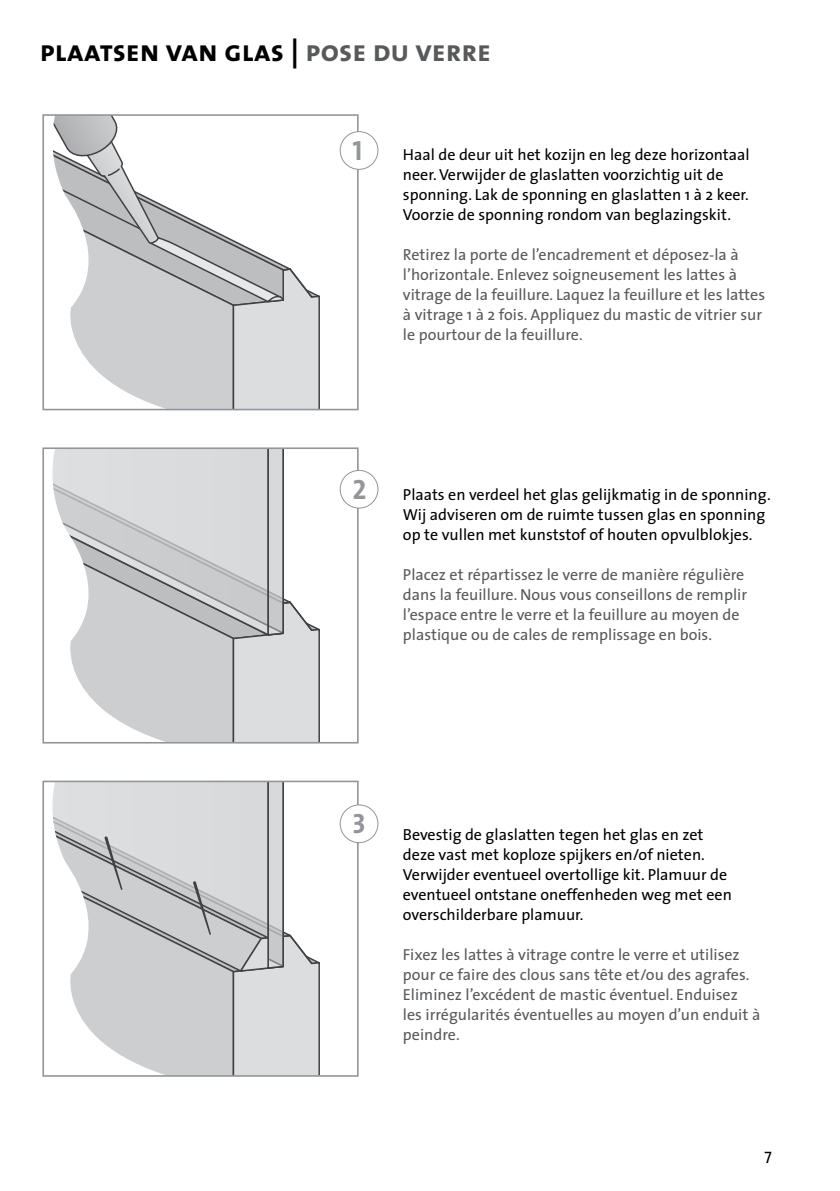
<style>
.page{position:relative;width:840px;height:1191px;background:#fff}
.page>*{position:absolute;margin:0;border:0;box-sizing:border-box;transform-origin:0 0}
.t1{font:30px "The Sans Bold Caps";color:#000}
.t2{font:28px "The Sans Bold Caps";color:#939598}
.t3{font:16px/20px "The Sans";color:#58595b}
.t4{font:16px/20px "The Sans";color:#000}
.s1{color:#58595b}
</style>
<div class="page">
<svg style="left:52px;top:117px;width:297px;height:290px"></svg>
<div style="left:42px;top:114px;width:316px;height:296px;border:2px solid #939598"></div>
<svg style="left:52px;top:450px;width:297px;height:290px"></svg>
<div style="left:42px;top:447px;width:316px;height:296px;border:2px solid #939598"></div>
<svg style="left:52px;top:783px;width:297px;height:290px"></svg>
<div style="left:42px;top:780px;width:316px;height:296px;border:2px solid #939598"></div>
<div style="left:340px;top:805px;width:38px;height:37px;background:#fff;border-radius:50%"></div>
<div style="left:339px;top:804px;width:39px;height:39px;border:1px solid #939598;border-radius:50%"></div>
<div style="left:340px;top:470px;width:38px;height:38px;background:#fff;border-radius:50%"></div>
<div style="left:339px;top:470px;width:39px;height:38px;border:1px solid #939598;border-radius:50%"></div>
<div style="left:340px;top:132px;width:38px;height:37px;background:#fff;border-radius:50%"></div>
<div style="left:339px;top:131px;width:39px;height:39px;border:1px solid #939598;border-radius:50%"></div>
<h1 class="t1" style="left:40px;top:26px;width:452px">plaatsen van glas | <span class="s1">pose du verre</span></h1>
<h2 class="t2" style="left:352px;top:127px;width:12px">1</h2>
<p class="t4" style="left:403px;top:144px;width:348px">Haal de deur uit het kozijn en leg deze horizontaal neer. Verwijder de glaslatten voorzichtig uit de sponning. Lak de sponning en glaslatten 1 à 2 keer.<br>Voorzie de sponning rondom van beglazingskit.</p>
<p class="t3" style="left:403px;top:244px;width:363px">Retirez la porte de l’encadrement et déposez-la à l’horizontale. Enlevez soigneusement les lattes à vitrage de la feuillure. Laquez la feuillure et les lattes à vitrage 1 à 2 fois. Appliquez du mastic de vitrier sur le pourtour de la feuillure.</p>
<h2 class="t2" style="left:352px;top:466px;width:15px">2</h2>
<p class="t4" style="left:403px;top:484px;width:369px">Plaats en verdeel het glas gelijkmatig in de sponning.<br>Wij adviseren om de ruimte tussen glas en sponning op te vullen met kunststof of houten opvulblokjes.</p>
<p class="t3" style="left:403px;top:564px;width:345px">Placez et répartissez le verre de manière régulière dans la feuillure. Nous vous conseillons de remplir l’espace entre le verre et la feuillure au moyen de plastique ou de cales de remplissage en bois.</p>
<h2 class="t2" style="left:352px;top:800px;width:15px">3</h2>
<p class="t4" style="left:403px;top:824px;width:330px">Bevestig de glaslatten tegen het glas en zet deze vast met koploze spijkers en/of nieten.<br>Verwijder eventueel overtollige kit. Plamuur de eventueel ontstane oneffenheden weg met een overschilderbare plamuur.</p>
<p class="t3" style="left:403px;top:944px;width:359px">Fixez les lattes à vitrage contre le verre et utilisez pour ce faire des clous sans tête et/ou des agrafes.<br>Eliminez l’excédent de mastic éventuel. Enduisez les irrégularités éventuelles au moyen d’un enduit à peindre.</p>
<p class="t4" style="left:764px;top:1144px;width:9px">7</p>
</div>
